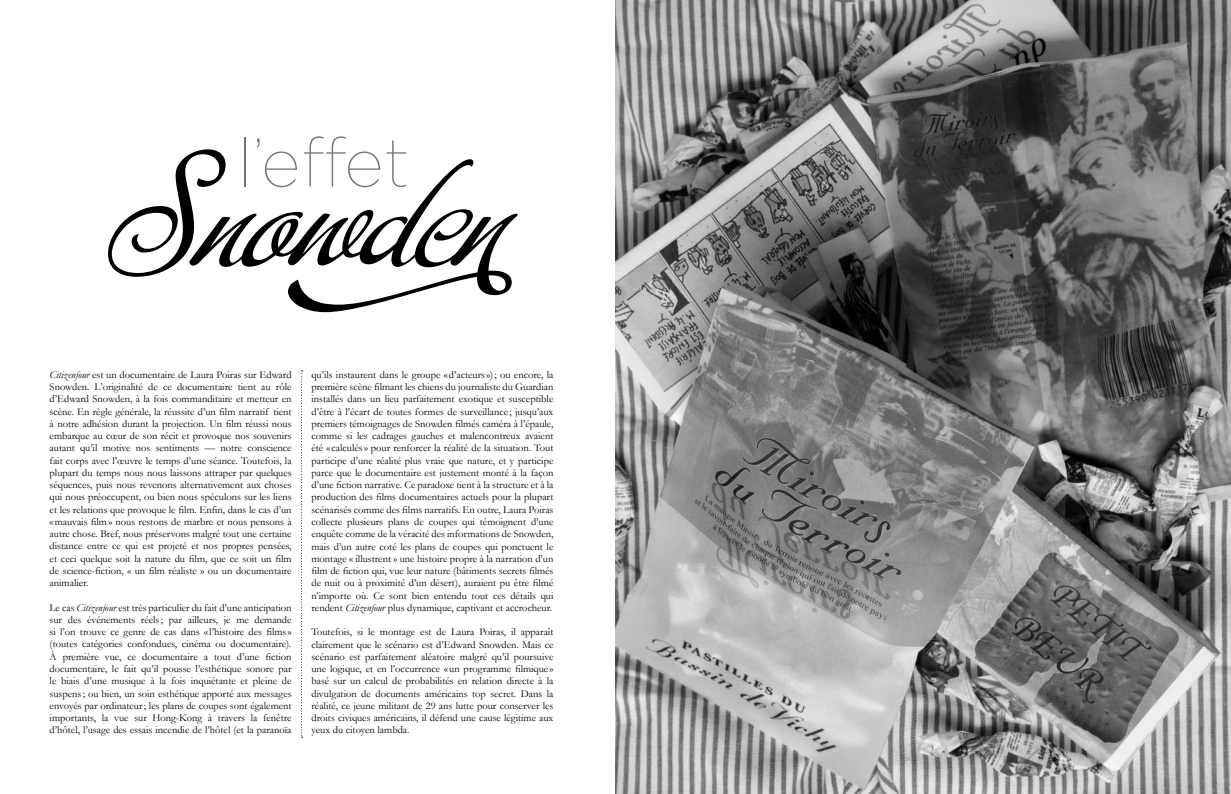
<style>
.page{position:relative;width:1231px;height:794px;background:#fff}
.page>*{position:absolute;margin:0;border:0;box-sizing:border-box;transform-origin:0 0}
.t1{font:119px "Buffet Script";color:#000}
.t2{font:100 68.25px "Gotham HTF";color:#757474}
.t3{font:10.5px/12.2px "Garamond";color:#000;text-align:justify}
.s1{font-style:italic}
</style>
<div class="page">
<img style="left:615px;top:0;width:615px;height:794px">
<svg style="left:301px;top:370px;width:1px;height:367px"></svg>
<h2 class="t2" style="left:238px;top:126px;width:173px">l’effet</h2>
<h1 class="t1" style="left:114px;top:150px;width:569px">Snowdcn</h1>
<p class="t3" style="left:50px;top:368px;width:243px"><span class="s1">Citizenfour</span> est un documentaire de Laura Poiras sur Edward Snowden. L’originalité de ce documentaire tient au rôle d’Edward Snowden, à la fois commanditaire et metteur en scène. En règle générale, la réussite d’un film narratif tient à notre adhésion durant la projection. Un film réussi nous embarque au cœur de son récit et provoque nos souvenirs autant qu’il motive nos sentiments — notre conscience fait corps avec l’œuvre le temps d’une séance. Toutefois, la plupart du temps nous nous laissons attraper par quelques séquences, puis nous revenons alternativement aux choses qui nous préoccupent, ou bien nous spéculons sur les liens et les relations que provoque le film. Enfin, dans le cas d’un «mauvais film» nous restons de marbre et nous pensons à autre chose. Bref, nous préservons malgré tout une certaine distance entre ce qui est projeté et nos propres pensées, et ceci quelque soit la nature du film, que ce soit un film de science-fiction, « un film réaliste » ou un documentaire animalier.</p>
<p class="t3" style="left:50px;top:601px;width:243px">Le cas <span class="s1">Citizenfour</span> est très particulier du fait d’une anticipation sur des événements réels; par ailleurs, je me demande si l’on trouve ce genre de cas dans «l’histoire des films» (toutes catégories confondues, cinéma ou documentaire).<br>À première vue, ce documentaire a tout d’une fiction documentaire, le fait qu’il pousse l’esthétique sonore par le biais d’une musique à la fois inquiétante et pleine de suspens; ou bien, un soin esthétique apporté aux messages envoyés par ordinateur; les plans de coupes sont également importants, la vue sur Hong-Kong à travers la fenêtre d’hôtel, l’usage des essais incendie de l’hôtel (et la paranoïa</p>
<p class="t3" style="left:311px;top:368px;width:243px">qu’ils instaurent dans le groupe «d’acteurs»); ou encore, la première scène filmant les chiens du journaliste du Guardian installés dans un lieu parfaitement exotique et susceptible d’être à l’écart de toutes formes de surveillance ; jusqu’aux premiers témoignages de Snowden filmés caméra à l’épaule, comme si les cadrages gauches et malencontreux avaient été « calculés» pour renforcer la réalité de la situation. Tout participe d’une réalité plus vraie que nature, et y participe parce que le documentaire est justement monté à la façon d’une fiction narrative. Ce paradoxe tient à la structure et à la production des films documentaires actuels pour la plupart scénarisés comme des films narratifs. En outre, Laura Poiras collecte plusieurs plans de coupes qui témoignent d’une enquête comme de la véracité des informations de Snowden, mais d’un autre coté les plans de coupes qui ponctuent le montage « illustrent » une histoire propre à la narration d’un film de fiction qui, vue leur nature (bâtiments secrets filmés de nuit ou à proximité d’un désert), auraient pu être filmé n’importe où. Ce sont bien entendu tout ces détails qui rendent <span class="s1">Citizenfour</span> plus dynamique, captivant et accrocheur.</p>
<p class="t3" style="left:311px;top:626px;width:243px">Toutefois, si le montage est de Laura Poiras, il apparaît clairement que le scénario est d’Edward Snowden. Mais ce scénario est parfaitement aléatoire malgré qu’il poursuive une logique, et en l’occurrence « un programme filmique » basé sur un calcul de probabilités en relation directe à la divulgation de documents américains top secret. Dans la réalité, ce jeune militant de 29 ans lutte pour conserver les droits civiques américains, il défend une cause légitime aux yeux du citoyen lambda.</p>
</div>
